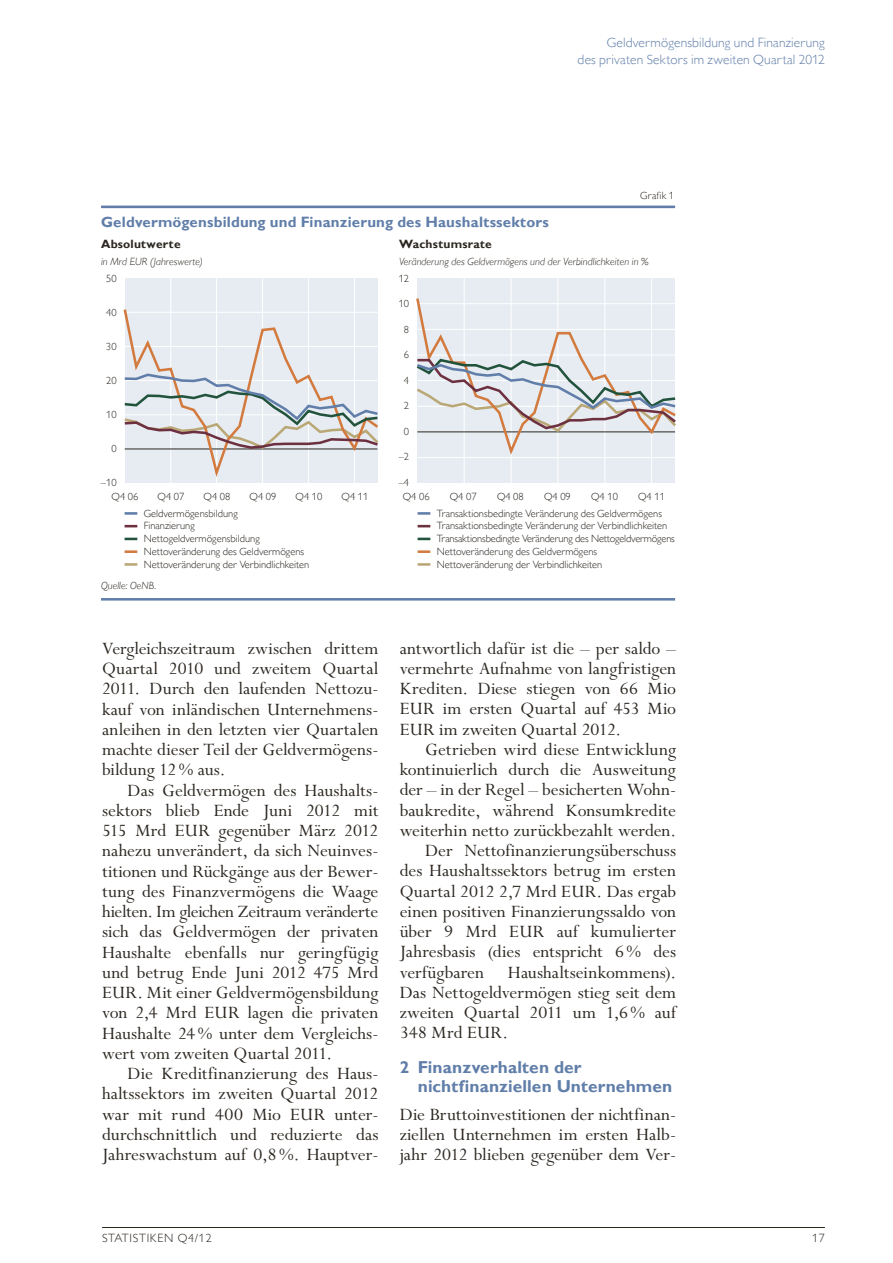
<style>
.page{position:relative;width:893px;height:1263px;background:#fff}
.page>*{position:absolute;margin:0;border:0;box-sizing:border-box;transform-origin:0 0}
.t1{font:19.5px/20.2px "Perpetua Std";color:#2b2620;text-align:justify}
.t2{font:19.5px "Perpetua Std";letter-spacing:.02em;color:#2b2620}
.t3{font:700 17.25px/18.8px "Gill Sans MT Pro";letter-spacing:.005em;color:#607ea9}
.t4{font:700 15px "Gill Sans MT Pro";letter-spacing:.01em;color:#607ea9}
.t5{font:300 13.5px/16.5px "Gill Sans MT Pro";letter-spacing:.01em;color:#607ea9;text-align:right}
.t6{font:700 12px "Gill Sans MT Pro";letter-spacing:.02em;color:#2b2620}
.t7{font:300 12px "Gill Sans MT Pro";letter-spacing:.06em;color:#2b2620}
.t8{font:300 10.5px/12.8px "Gill Sans MT Pro";color:#2b2620}
.t9{font:italic 300 10.5px "Gill Sans MT Pro";letter-spacing:.005em;color:#2b2620}
</style>
<div class="page">
<hr style="left:102px;top:1227px;width:723px;height:1px;background:#2b2620">
<hr style="left:101px;top:206px;width:574px;height:2px;background:#607ea9">
<hr style="left:101px;top:598px;width:574px;height:3px;background:#607ea9">
<svg style="left:125px;top:512px;width:12px;height:3px"></svg>
<svg style="left:125px;top:525px;width:12px;height:2px"></svg>
<svg style="left:125px;top:538px;width:12px;height:2px"></svg>
<svg style="left:125px;top:550px;width:12px;height:3px"></svg>
<svg style="left:125px;top:563px;width:12px;height:3px"></svg>
<svg style="left:418px;top:512px;width:12px;height:3px"></svg>
<svg style="left:418px;top:525px;width:12px;height:2px"></svg>
<svg style="left:418px;top:538px;width:12px;height:2px"></svg>
<svg style="left:418px;top:550px;width:12px;height:3px"></svg>
<svg style="left:418px;top:563px;width:12px;height:3px"></svg>
<div style="left:125px;top:278px;width:252px;height:205px;background:#e7ecf2"></div>
<hr style="left:170px;top:278px;width:1px;height:205px;background:#fff">
<hr style="left:216px;top:278px;width:1px;height:205px;background:#fff">
<hr style="left:262px;top:278px;width:1px;height:205px;background:#fff">
<hr style="left:308px;top:278px;width:1px;height:205px;background:#fff">
<hr style="left:354px;top:278px;width:1px;height:205px;background:#fff">
<div style="left:417px;top:278px;width:258px;height:205px;background:#e7ecf2"></div>
<hr style="left:464px;top:278px;width:1px;height:205px;background:#fff">
<hr style="left:511px;top:278px;width:1px;height:205px;background:#fff">
<hr style="left:557px;top:278px;width:1px;height:205px;background:#fff">
<hr style="left:604px;top:278px;width:1px;height:205px;background:#fff">
<hr style="left:651px;top:278px;width:1px;height:205px;background:#fff">
<svg style="left:123px;top:307px;width:256px;height:174px"></svg>
<svg style="left:416px;top:298px;width:260px;height:160px"></svg>
<p class="t5" style="left:578px;top:34px;width:249px">Geldvermögensbildung und Finanzierung<br>des privaten Sektors im zweiten Quartal 2012</p>
<p class="t4" style="left:101px;top:213px;width:449px">Geldvermögensbildung und Finanzierung des Haushaltssektors</p>
<p class="t6" style="left:101px;top:237px;width:81px">Absolutwerte</p>
<p class="t6" style="left:399px;top:237px;width:94px">Wachstumsrate</p>
<p class="t8" style="left:640px;top:189px;width:36px">Grafik 1</p>
<p class="t9" style="left:101px;top:255px;width:104px">in Mrd EUR (Jahreswerte)</p>
<p class="t8" style="left:106px;top:271px;width:12px">50</p>
<p class="t8" style="left:106px;top:305px;width:12px">40</p>
<p class="t8" style="left:106px;top:339px;width:12px">30</p>
<p class="t8" style="left:106px;top:373px;width:12px">20</p>
<p class="t8" style="left:106px;top:407px;width:12px">10</p>
<p class="t8" style="left:111px;top:442px;width:7px">0</p>
<p class="t8" style="left:101px;top:476px;width:17px">–10</p>
<p class="t9" style="left:399px;top:255px;width:251px">Veränderung des Geldvermögens und der Verbindlichkeiten in %</p>
<p class="t8" style="left:399px;top:271px;width:12px">12</p>
<p class="t8" style="left:399px;top:297px;width:12px">10</p>
<p class="t8" style="left:404px;top:322px;width:7px">8</p>
<p class="t8" style="left:404px;top:348px;width:7px">6</p>
<p class="t8" style="left:404px;top:373px;width:7px">4</p>
<p class="t8" style="left:404px;top:399px;width:7px">2</p>
<p class="t8" style="left:404px;top:425px;width:7px">0</p>
<p class="t8" style="left:399px;top:450px;width:12px">–2</p>
<p class="t8" style="left:399px;top:476px;width:12px">–4</p>
<p class="t8" style="left:112px;top:490px;width:28px">Q4 06</p>
<p class="t8" style="left:158px;top:490px;width:28px">Q4 07</p>
<p class="t8" style="left:204px;top:490px;width:28px">Q4 08</p>
<p class="t8" style="left:250px;top:490px;width:28px">Q4 09</p>
<p class="t8" style="left:296px;top:490px;width:28px">Q4 10</p>
<p class="t8" style="left:342px;top:490px;width:28px">Q4 11</p>
<p class="t8" style="left:403px;top:490px;width:28px">Q4 06</p>
<p class="t8" style="left:450px;top:490px;width:28px">Q4 07</p>
<p class="t8" style="left:497px;top:490px;width:28px">Q4 08</p>
<p class="t8" style="left:544px;top:490px;width:28px">Q4 09</p>
<p class="t8" style="left:591px;top:490px;width:28px">Q4 10</p>
<p class="t8" style="left:638px;top:490px;width:28px">Q4 11</p>
<p class="t8" style="left:144px;top:506px;width:167px">Geldvermögensbildung<br>Finanzierung<br>Nettogeldvermögensbildung<br>Nettoveränderung des Geldvermögens<br>Nettoveränderung der Verbindlichkeiten</p>
<p class="t8" style="left:437px;top:506px;width:240px">Transaktionsbedingte Veränderung des Geldvermögens Transaktionsbedingte Veränderung der Verbindlichkeiten Transaktionsbedingte Veränderung des Nettogeldvermögens Nettoveränderung des Geldvermögens Nettoveränderung der Verbindlichkeiten</p>
<p class="t9" style="left:101px;top:579px;width:57px">Quelle: OeNB.</p>
<p class="t1" style="left:102px;top:639px;width:278px">Vergleichszeitraum zwischen drittem Quartal 2010 und zweitem Quartal 2011. Durch den laufenden Nettozu&shy;kauf von inländischen Unternehmens&shy;anleihen in den letzten vier Quartalen machte dieser Teil der Geldvermögens&shy;bildung 12% aus.</p>
<p class="t1" style="left:102px;top:781px;width:278px;text-indent:26px">Das Geldvermögen des Haushalts&shy;sektors blieb Ende Juni 2012 mit 515 Mrd EUR gegenüber März 2012 nahezu unverändert, da sich Neuinves&shy;titionen und Rückgänge aus der Bewer&shy;tung des Finanzvermögens die Waage hielten. Im gleichen Zeitraum veränderte sich das Geldvermögen der privaten Haushalte ebenfalls nur geringfügig und betrug Ende Juni 2012 475 Mrd EUR. Mit einer Geldvermögensbildung von 2,4 Mrd EUR lagen die privaten Haushalte 24% unter dem Vergleichs&shy;wert vom zweiten Quartal 2011.</p>
<p class="t1" style="left:102px;top:1064px;width:278px;text-indent:26px">Die Kreditfinanzierung des Haus&shy;haltssektors im zweiten Quartal 2012 war mit rund 400 Mio EUR unter&shy;durchschnittlich und reduzierte das Jahreswachstum auf 0,8%. Hauptver-</p>
<p class="t1" style="left:400px;top:639px;width:278px">antwortlich dafür ist die – per saldo – vermehrte Aufnahme von langfristigen Krediten. Diese stiegen von 66 Mio EUR im ersten Quartal auf 453 Mio EUR im zweiten Quartal 2012.</p>
<p class="t1" style="left:425px;top:740px;width:252px">Getrieben wird diese Entwicklung</p>
<p class="t1" style="left:400px;top:760px;width:278px">kontinuierlich durch die Ausweitung</p>
<p class="t1" style="left:400px;top:780px;width:278px">der – in der Regel – besicherten Wohn-</p>
<p class="t1" style="left:400px;top:801px;width:278px">baukredite, während Konsumkredite</p>
<p class="t1" style="left:400px;top:821px;width:278px">weiterhin netto zurückbezahlt werden.</p>
<p class="t1" style="left:425px;top:841px;width:252px">Der Nettofinanzierungsüberschuss</p>
<p class="t1" style="left:400px;top:861px;width:278px">des Haushaltssektors betrug im ersten</p>
<p class="t1" style="left:400px;top:881px;width:278px">Quartal 2012 2,7 Mrd EUR. Das ergab</p>
<p class="t1" style="left:400px;top:902px;width:278px">einen positiven Finanzierungssaldo von</p>
<p class="t1" style="left:400px;top:922px;width:278px">über 9 Mrd EUR auf kumulierter</p>
<p class="t1" style="left:400px;top:942px;width:278px">Jahresbasis (dies entspricht 6% des</p>
<p class="t1" style="left:400px;top:962px;width:278px">verfügbaren Haushaltseinkommens).</p>
<p class="t1" style="left:400px;top:983px;width:278px">Das Nettogeldvermögen stieg seit dem</p>
<p class="t1" style="left:400px;top:1003px;width:278px">zweiten Quartal 2011 um 1,6% auf</p>
<p class="t2" style="left:400px;top:1022px;width:110px">348 Mrd EUR.</p>
<p class="t3" style="left:418px;top:1058px;width:256px;text-indent:-18px">2 Finanzverhalten der nichtfinanziellen Unternehmen</p>
<p class="t1" style="left:400px;top:1105px;width:278px">Die Bruttoinvestitionen der nichtfinan&shy;ziellen Unternehmen im ersten Halb&shy;jahr 2012 blieben gegenüber dem Ver-</p>
<p class="t7" style="left:102px;top:1231px;width:111px">STATISTIKEN Q4/12</p>
<p class="t7" style="left:812px;top:1231px;width:14px">17</p>
</div>
